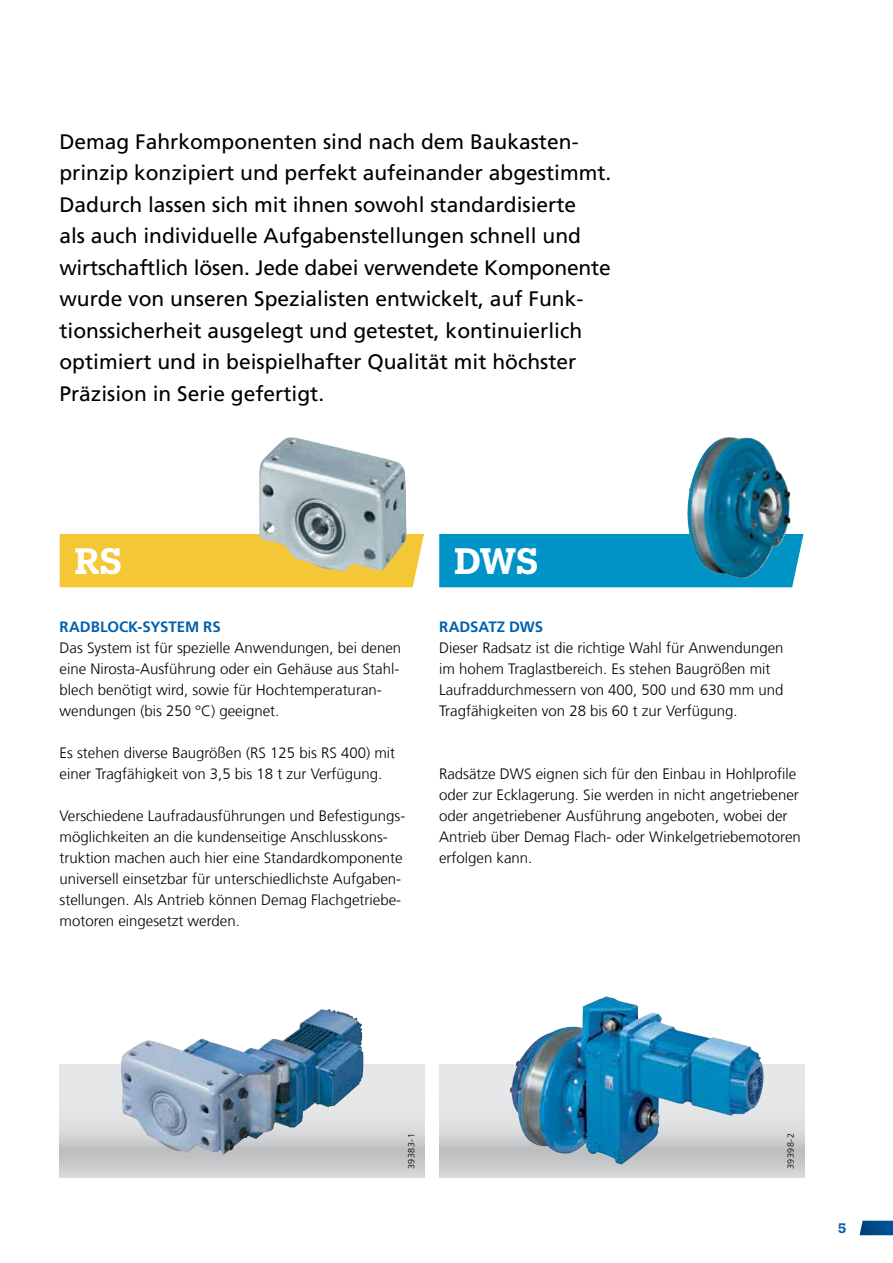
<style>
.page{position:relative;width:893px;height:1263px;background:#fff}
.page>*{position:absolute;margin:0;border:0;box-sizing:border-box;transform-origin:0 0}
.t1{font:600 36px "Produkt";color:#fff}
.t2{font:21px/31.5px "Frutiger LT Com";color:#000}
.t3{font:300 15px/21px "Frutiger LT Com";color:#000}
.t4{font:700 15px "Frutiger LT Com";color:#0061af}
.t5{font:600 13.5px "Produkt";color:#0061af}
.t6{font:300 9px "Frutiger LT Com";letter-spacing:.05em;color:#000}
</style>
<div class="page">
<svg style="left:859px;top:1221px;width:34px;height:14px"></svg>
<svg style="left:60px;top:1064px;width:364px;height:114px;background:#d5d6d8"></svg>
<svg style="left:440px;top:1064px;width:364px;height:114px;background:#d7d8da"></svg>
<img style="left:510px;top:996px;width:254px;height:168px">
<img style="left:121px;top:1009px;width:243px;height:146px">
<img style="left:687px;top:437px;width:104px;height:97px">
<svg style="left:59px;top:534px;width:744px;height:53px;background:#6da989"></svg>
<img style="left:259px;top:437px;width:148px;height:135px">
<p class="t2" style="left:59px;top:126px;width:553px">Demag Fahrkomponenten sind nach dem Baukasten&shy;prinzip konzipiert und perfekt aufeinander abgestimmt.<br>Dadurch lassen sich mit ihnen sowohl standardisierte<br>als auch individuelle Aufgabenstellungen schnell und wirtschaftlich lösen. Jede dabei verwendete Komponente wurde von unseren Spezialisten entwickelt, auf Funk&shy;tionssicherheit ausgelegt und getestet, kontinuierlich optimiert und in beispielhafter Qualität mit höchster Präzision in Serie gefertigt.</p>
<h1 class="t1" style="left:75px;top:535px;width:49px">RS</h1>
<p class="t4" style="left:60px;top:618px;width:153px">RADBLOCK-SYSTEM RS</p>
<p class="t3" style="left:60px;top:637px;width:343px">Das System ist für spezielle Anwendungen, bei denen eine Nirosta-Ausführung oder ein Gehäuse aus Stahl&shy;blech benötigt wird, sowie für Hochtemperaturan&shy;wendungen (bis 250 °C) geeignet.</p>
<p class="t3" style="left:60px;top:742px;width:337px">Es stehen diverse Baugrößen (RS 125 bis RS 400) mit einer Tragfähigkeit von 3,5 bis 18 t zur Verfügung.</p>
<p class="t3" style="left:60px;top:805px;width:347px">Verschiedene Laufradausführungen und Befestigungs&shy;möglichkeiten an die kundenseitige Anschlusskons&shy;truktion machen auch hier eine Standardkomponente universell einsetzbar für unterschiedlichste Aufgaben&shy;stellungen. Als Antrieb können Demag Flachgetriebe&shy;motoren eingesetzt werden.</p>
<h1 class="t1" style="left:454px;top:535px;width:86px">DWS</h1>
<p class="t4" style="left:439px;top:618px;width:82px">RADSATZ DWS</p>
<p class="t3" style="left:439px;top:637px;width:346px">Dieser Radsatz ist die richtige Wahl für Anwendungen im hohem Traglastbereich. Es stehen Baugrößen mit Laufraddurchmessern von 400, 500 und 630 mm und Tragfähigkeiten von 28 bis 60 t zur Verfügung.</p>
<p class="t3" style="left:439px;top:763px;width:363px">Radsätze DWS eignen sich für den Einbau in Hohlprofile oder zur Ecklagerung. Sie werden in nicht angetriebener oder angetriebener Ausführung angeboten, wobei der Antrieb über Demag Flach- oder Winkelgetriebemotoren erfolgen kann.</p>
<p class="t6" style="left:406px;top:1169px;width:37px;rotate:-90deg">39383-1</p>
<p class="t6" style="left:785px;top:1169px;width:37px;rotate:-90deg">39398-2</p>
<p class="t5" style="left:838px;top:1219px;width:10px">5</p>
</div>
